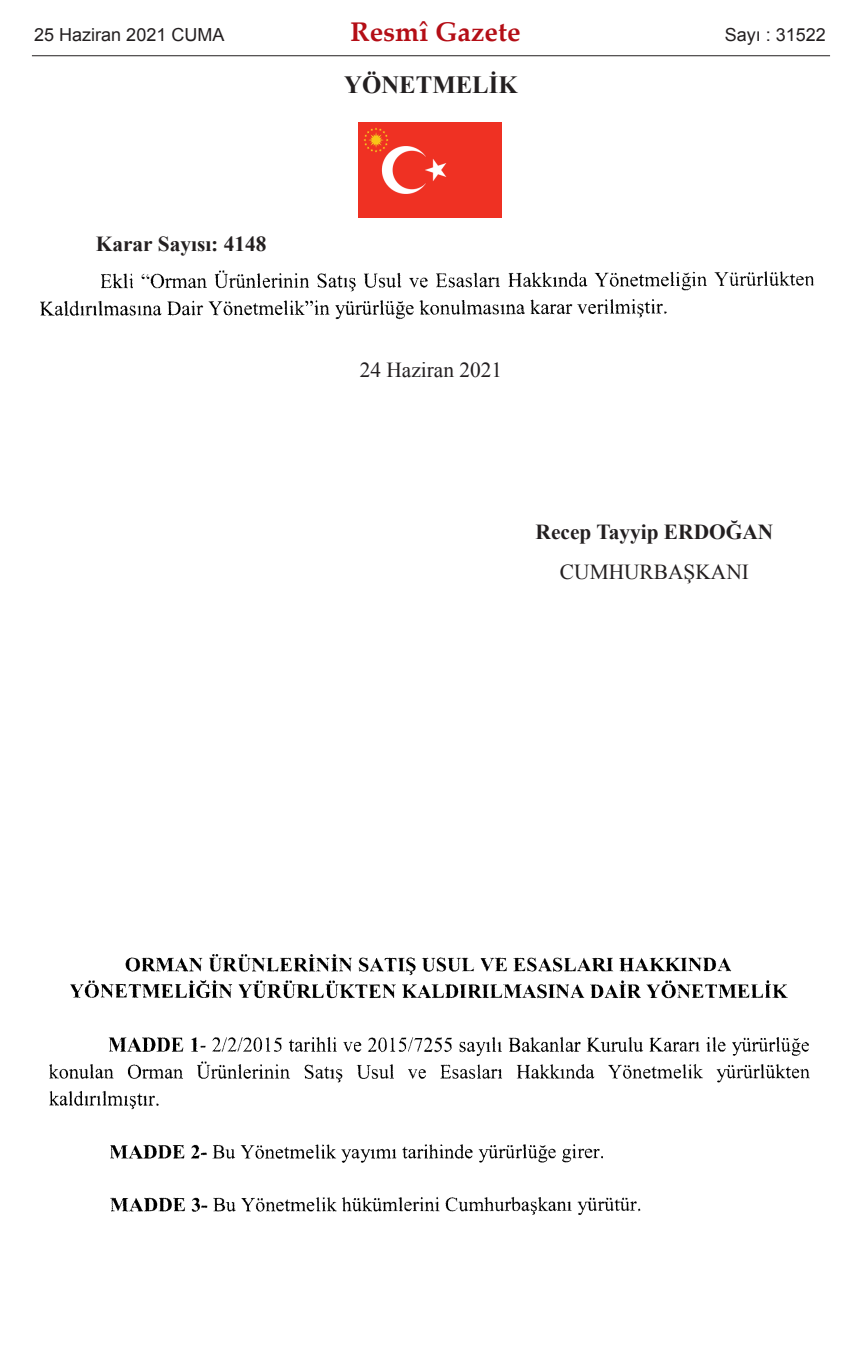
<style>
.page{position:relative;width:862px;height:1365px;background:#fff}
.page>*{position:absolute;margin:0;border:0;box-sizing:border-box;transform-origin:0 0}
.t1{font:700 27px "Palatino Linotype";color:#b40e16}
.t2{font:700 24.75px "Times New Roman";color:#231f20}
.t3{font:700 21.38px "Times New Roman";color:#231f20}
.t4{font:21.38px "Times New Roman";color:#231f20}
.t5{font:18px "Arial";color:#231f20}
</style>
<div class="page">
<img style="left:358px;top:122px;width:143px;height:96px">
<img style="left:40px;top:270px;width:775px;height:50px">
<img style="left:49px;top:954px;width:761px;height:261px">
<hr style="left:32px;top:55px;width:797px;height:1px;background:#231f20">
<p class="t5" style="left:34px;top:25px;width:192px">25 Haziran 2021 CUMA</p>
<p class="t1" style="left:350px;top:21px;width:171px">Resmî Gazete</p>
<p class="t5" style="left:724px;top:25px;width:103px">Sayı : 31522</p>
<p class="t3" style="left:96px;top:232px;width:172px">Karar Sayısı: 4148</p>
<p class="t2" style="left:344px;top:71px;width:175px">YÖNETMELİK</p>
<p class="t4" style="left:359px;top:358px;width:144px">24 Haziran 2021</p>
<p class="t3" style="left:535px;top:520px;width:239px">Recep Tayyip ERDOĞAN</p>
<p class="t4" style="left:559px;top:560px;width:190px">CUMHURBAŞKANI</p>
</div>
